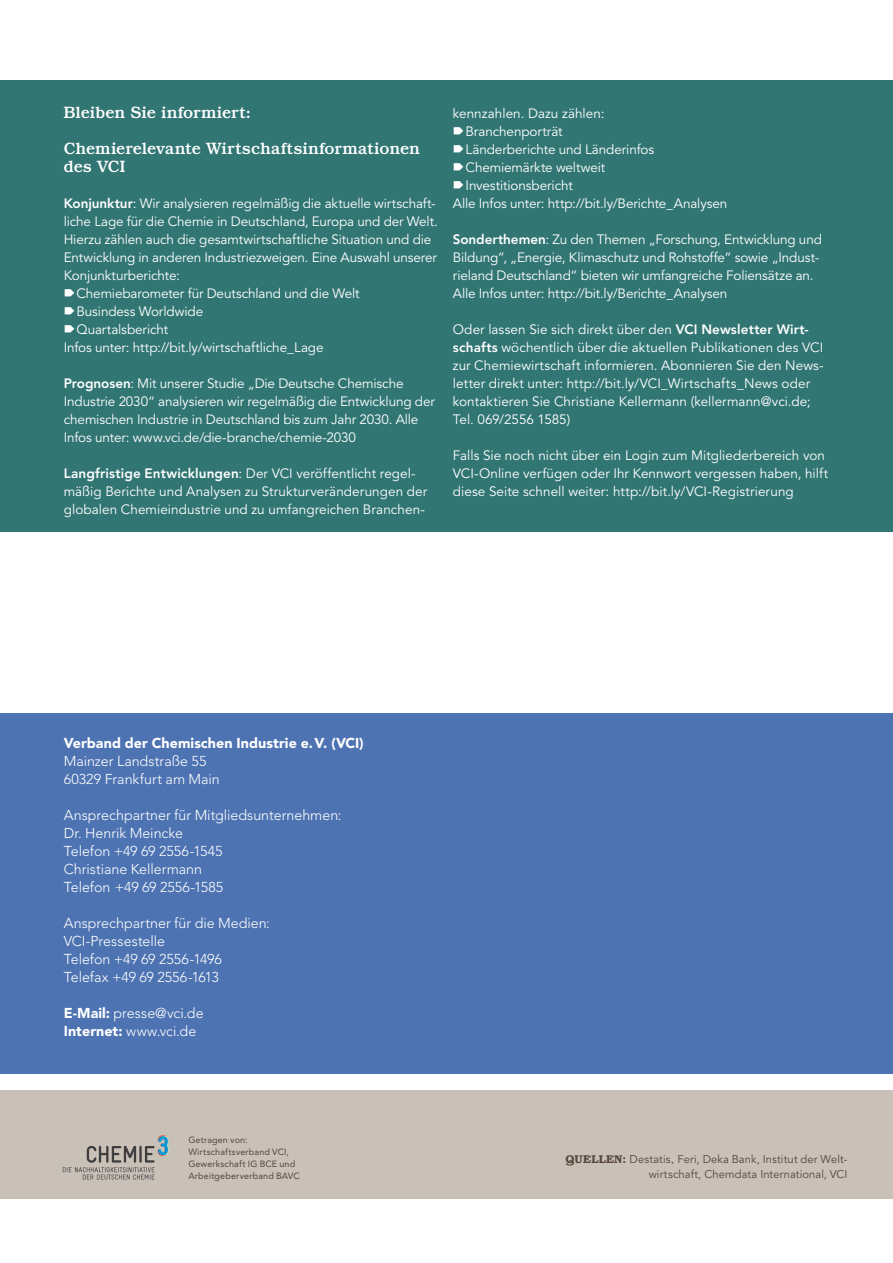
<style>
.page{position:relative;width:893px;height:1263px;background:#fff}
.page>*{position:absolute;margin:0;border:0;box-sizing:border-box;transform-origin:0 0}
.Zwischenheadline_höh{font:500 16.5px/18px "Bookman Std";color:#fff}
.Kontaktdaten{font:300 14.25px "Avenir LT Std";color:#fff}
.Kontaktdaten-2{font:900 14.25px "Avenir LT Std";letter-spacing:.005em;color:#fff}
.Infokasten_Head___Ko{font:13.5px/18px "Avenir LT Std";color:#fff}
.Infokasten_Fließtext{font:13.5px/18px "Avenir LT Std";letter-spacing:-.01em;color:#fff}
.Infokasten_Text_weis{font:13.5px "Avenir LT Std";letter-spacing:-.01em;color:#fff}
.crs_Impressum{font:11.25px/15px "Avenir LT Std";letter-spacing:.005em;color:#564539;text-align:right}
.LetzteSeite_chemieho{font:9px/12px "Avenir LT Std";letter-spacing:.015em;color:#564539}
.s1{font-weight:800}
.s2{font-family:"VCI Zeichen";font-size:10.5px}
.s3{font-weight:900}
.s4{font-family:"Bookman Std";font-weight:600}
.s5{font-family:"Bookman Std";font-weight:300}
</style>
<div class="page">
<div style="left:0;top:80px;width:893px;height:452px;background:#327674"></div>
<div style="left:0;top:713px;width:893px;height:360px;background:#4e73b2"></div>
<div style="left:0;top:1091px;width:893px;height:108px;background:#c9c0b8"></div>
<svg style="left:63px;top:1135px;width:106px;height:44px"></svg>
<p class="Zwischenheadline_höh" style="left:64px;top:103px;width:188px">Bleiben Sie informiert:</p>
<p class="Zwischenheadline_höh" style="left:64px;top:139px;width:358px">Chemierelevante Wirtschaftsinformationen des VCI</p>
<p class="Infokasten_Head___Ko" style="left:64px;top:195px;width:376px"><span class="s1">Konjunktur</span>: Wir analysieren regelmäßig die aktuelle wirtschaft&shy;liche Lage für die Chemie in Deutschland, Europa und der Welt.<br>Hierzu zählen auch die gesamtwirtschaftliche Situation und die Entwicklung in anderen Industriezweigen. Eine Auswahl unserer Konjunkturberichte:</p>
<p class="Infokasten_Head___Ko" style="left:64px;top:285px;width:297px"><span class="s2">A</span>Chemiebarometer für Deutschland und die Welt</p>
<p class="Infokasten_Head___Ko" style="left:64px;top:303px;width:141px"><span class="s2">A</span>Busindess Worldwide</p>
<p class="Infokasten_Head___Ko" style="left:64px;top:321px;width:106px"><span class="s2">A</span>Quartalsbericht</p>
<p class="Infokasten_Text_weis" style="left:64px;top:339px;width:261px">Infos unter: http://bit.ly/wirtschaftliche_Lage</p>
<p class="Infokasten_Head___Ko" style="left:64px;top:375px;width:373px"><span class="s1">Prognosen</span>: Mit unserer Studie „Die Deutsche Chemische Industrie 2030“ analysieren wir regelmäßig die Entwicklung der chemischen Industrie in Deutschland bis zum Jahr 2030. Alle Infos unter: www.vci.de/die-branche/chemie-2030</p>
<p class="Infokasten_Head___Ko" style="left:64px;top:465px;width:365px"><span class="s1">Langfristige Entwicklungen</span>: Der VCI veröffentlicht regel&shy;mäßig Berichte und Analysen zu Strukturveränderungen der globalen Chemieindustrie und zu umfangreichen Branchen-</p>
<p class="Infokasten_Head___Ko" style="left:453px;top:105px;width:153px">kennzahlen. Dazu zählen:</p>
<p class="Infokasten_Head___Ko" style="left:453px;top:123px;width:111px"><span class="s2">A</span>Branchenporträt</p>
<p class="Infokasten_Head___Ko" style="left:453px;top:141px;width:203px"><span class="s2">A</span>Länderberichte und Länderinfos</p>
<p class="Infokasten_Head___Ko" style="left:453px;top:159px;width:154px"><span class="s2">A</span>Chemiemärkte weltweit</p>
<p class="Infokasten_Head___Ko" style="left:453px;top:177px;width:122px"><span class="s2">A</span>Investitionsbericht</p>
<p class="Infokasten_Text_weis" style="left:453px;top:195px;width:276px">Alle Infos unter: http://bit.ly/Berichte_Analysen</p>
<p class="Infokasten_Fließtext" style="left:453px;top:231px;width:371px"><span class="s1">Sonderthemen</span>: Zu den Themen „Forschung, Entwicklung und Bildung“, „Energie, Klimaschutz und Rohstoffe“ sowie „Indust&shy;rieland Deutschland“ bieten wir umfangreiche Foliensätze an.<br>Alle Infos unter: http://bit.ly/Berichte_Analysen</p>
<p class="Infokasten_Head___Ko" style="left:453px;top:321px;width:372px">Oder lassen Sie sich direkt über den <span class="s1">VCI Newsletter Wirt&shy;schafts</span> wöchentlich über die aktuellen Publikationen des VCI zur Chemiewirtschaft informieren. Abonnieren Sie den News&shy;letter direkt unter: http://bit.ly/VCI_Wirtschafts_News oder kontaktieren Sie Christiane Kellermann (kellermann@vci.de; Tel. 069/2556 1585)</p>
<p class="Infokasten_Head___Ko" style="left:453px;top:447px;width:377px">Falls Sie noch nicht über ein Login zum Mitgliederbereich von<br>VCI-Online verfügen oder Ihr Kennwort vergessen haben, hilft diese Seite schnell weiter: http://bit.ly/VCI-Registrierung</p>
<p class="Kontaktdaten-2" style="left:64px;top:734px;width:301px">Verband der Chemischen Industrie e.V. (VCI)</p>
<p class="Kontaktdaten" style="left:64px;top:752px;width:144px">Mainzer Landstraße 55</p>
<p class="Kontaktdaten" style="left:64px;top:770px;width:157px">60329 Frankfurt am Main</p>
<p class="Kontaktdaten" style="left:64px;top:806px;width:279px">Ansprechpartner für Mitgliedsunternehmen:</p>
<p class="Kontaktdaten" style="left:64px;top:824px;width:121px">Dr. Henrik Meincke</p>
<p class="Kontaktdaten" style="left:64px;top:842px;width:160px">Telefon +49 69 2556-1545</p>
<p class="Kontaktdaten" style="left:64px;top:860px;width:140px">Christiane Kellermann</p>
<p class="Kontaktdaten" style="left:64px;top:878px;width:161px">Telefon +49 69 2556-1585</p>
<p class="Kontaktdaten" style="left:64px;top:914px;width:208px">Ansprechpartner für die Medien:</p>
<p class="Kontaktdaten" style="left:64px;top:932px;width:103px">VCI-Pressestelle</p>
<p class="Kontaktdaten" style="left:64px;top:950px;width:160px">Telefon +49 69 2556-1496</p>
<p class="Kontaktdaten" style="left:64px;top:968px;width:156px">Telefax +49 69 2556-1613</p>
<p class="Kontaktdaten" style="left:64px;top:1004px;width:141px"><span class="s3">E-Mail:</span> presse@vci.de</p>
<p class="Kontaktdaten" style="left:64px;top:1022px;width:134px"><span class="s3">Internet:</span> www.vci.de</p>
<p class="LetzteSeite_chemieho" style="left:188px;top:1134px;width:113px">Getragen von:<br>Wirtschaftsverband VCI,<br>Gewerkschaft IG BCE und<br>Arbeitgeberverband BAVC</p>
<p class="crs_Impressum" style="left:565px;top:1152px;width:283px"><span class="s4">QUELLEN:</span> Destatis<span class="s5">,</span> Feri, Deka Bank, Institut der Welt&shy;wirtschaft, Chemdata International, VCI</p>
</div>
